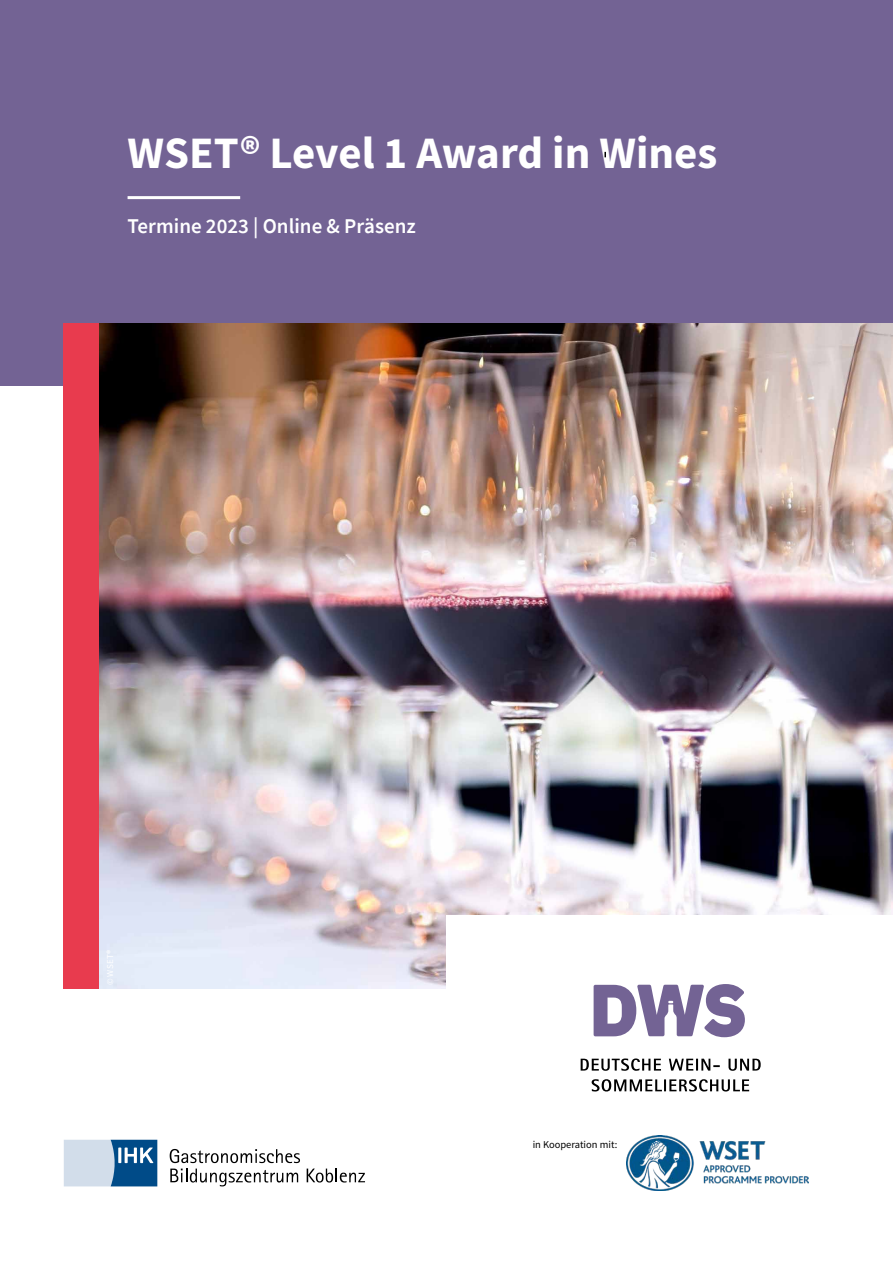
<style>
.page{position:relative;width:893px;height:1263px;background:#fff}
.page>*{position:absolute;margin:0;border:0;box-sizing:border-box;transform-origin:0 0}
.t1{font:700 45px "Source Sans Pro";color:#fff}
.t2{font:600 21px "Source Sans Pro";color:#fff}
.t3{font:10.5px "Source Sans Pro";color:#000}
</style>
<div class="page">
<div style="left:0;top:0;width:893px;height:386px;background:#736394"></div>
<img style="left:99px;top:323px;width:794px;height:666px">
<hr style="left:128px;top:196px;width:112px;height:3px;background:#fff">
<div style="left:446px;top:915px;width:447px;height:348px;background:#fff"></div>
<svg style="left:64px;top:1140px;width:93px;height:46px"></svg>
<svg style="left:170px;top:1149px;width:130px;height:37px"></svg>
<svg style="left:307px;top:1168px;width:58px;height:14px"></svg>
<svg style="left:592px;top:1079px;width:157px;height:12px"></svg>
<svg style="left:581px;top:1058px;width:180px;height:13px"></svg>
<svg style="left:594px;top:984px;width:151px;height:53px"></svg>
<img style="left:626px;top:1135px;width:183px;height:55px">
<div style="left:64px;top:323px;width:35px;height:666px;background:#e83b4e"></div>
<h1 class="t1" style="left:128px;top:122px;width:591px">WSET® Level 1 Award in Wines</h1>
<p class="t2" style="left:128px;top:213px;width:290px">Termine 2023 | Online &amp; Präsenz</p>
<p class="t3" style="left:533px;top:1137px;width:86px">in Kooperation mit:</p>
</div>
